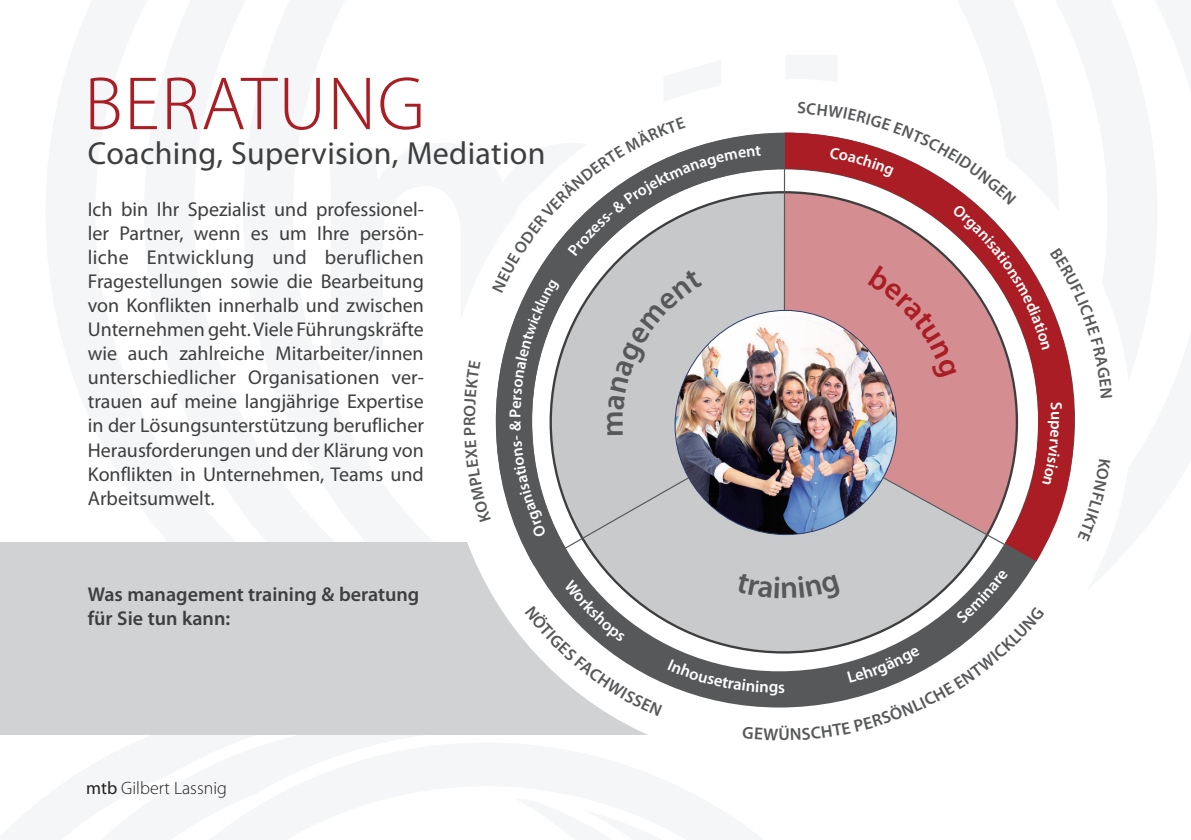
<style>
.page{position:relative;width:1191px;height:840px;background:#fff}
.page>*{position:absolute;margin:0;border:0;box-sizing:border-box;transform-origin:0 0}
.t1{font:300 76px "Myriad Pro";color:#aa1d24}
.t2{font:32px "Myriad Pro";letter-spacing:.01em;color:#3e3e3f}
.t3{font:600 31.4px "Myriad Pro";color:#57585a}
.t4{font:20px/24px "Myriad Pro";color:#3e3e3f;text-align:justify}
.t5{font:600 20px/24px "Myriad Pro";color:#3e3e3f}
.t6{font:300 18px "Myriad Pro";color:#231f20}
.t7{font:600 17.2px "Myriad Pro";color:#57585a}
.t8{font:600 16.6px "Myriad Pro";color:#57585a}
.t9{font:600 16.2px "Myriad Pro";color:#fff}
.s1{font-weight:400}
</style>
<div class="page">
<div style="left:0;top:542px;width:879px;height:192px;background:#d1d2d4"></div>
<svg style="left:464px;top:132px;width:611px;height:603px"></svg>
<h1 class="t1" style="left:84px;top:58px;width:342px">Beratung</h1>
<h2 class="t2" style="left:88px;top:133px;width:459px">Coaching, Supervision, Mediation</h2>
<p class="t4" style="left:88px;top:197px;width:337px">Ich bin Ihr Spezialist und professionel&shy;ler Partner, wenn es um Ihre persön&shy;liche Entwicklung und beruflichen Fragestellungen sowie die Bearbeitung von Konflikten innerhalb und zwischen Unternehmen geht. Viele Führungskräfte wie auch zahlreiche Mitarbeiter/innen unterschiedlicher Organisationen ver&shy;trauen auf meine langjährige Expertise in der Lösungsunterstützung beruflicher Herausforderungen und der Klärung von Konflikten in Unternehmen, Teams und Arbeitsumwelt.</p>
<p class="t5" style="left:88px;top:581px;width:333px">Was management training &amp; beratung für Sie tun kann:</p>
<p class="t8" style="left:459px;top:426px;width:11px;rotate:-90deg">r</p>
<p class="t6" style="left:86px;top:776px;width:142px"><span class="s1">mtb</span> Gilbert Lassnig</p>
<h3 class="t3" style="left:592px;top:437px;width:28px;rotate:-90deg">m</h3>
<p class="t7" style="left:778px;top:723px;width:13px">ü</p>
<p class="t9" style="left:1066px;top:410px;width:11px;rotate:90deg">u</p>
</div>
